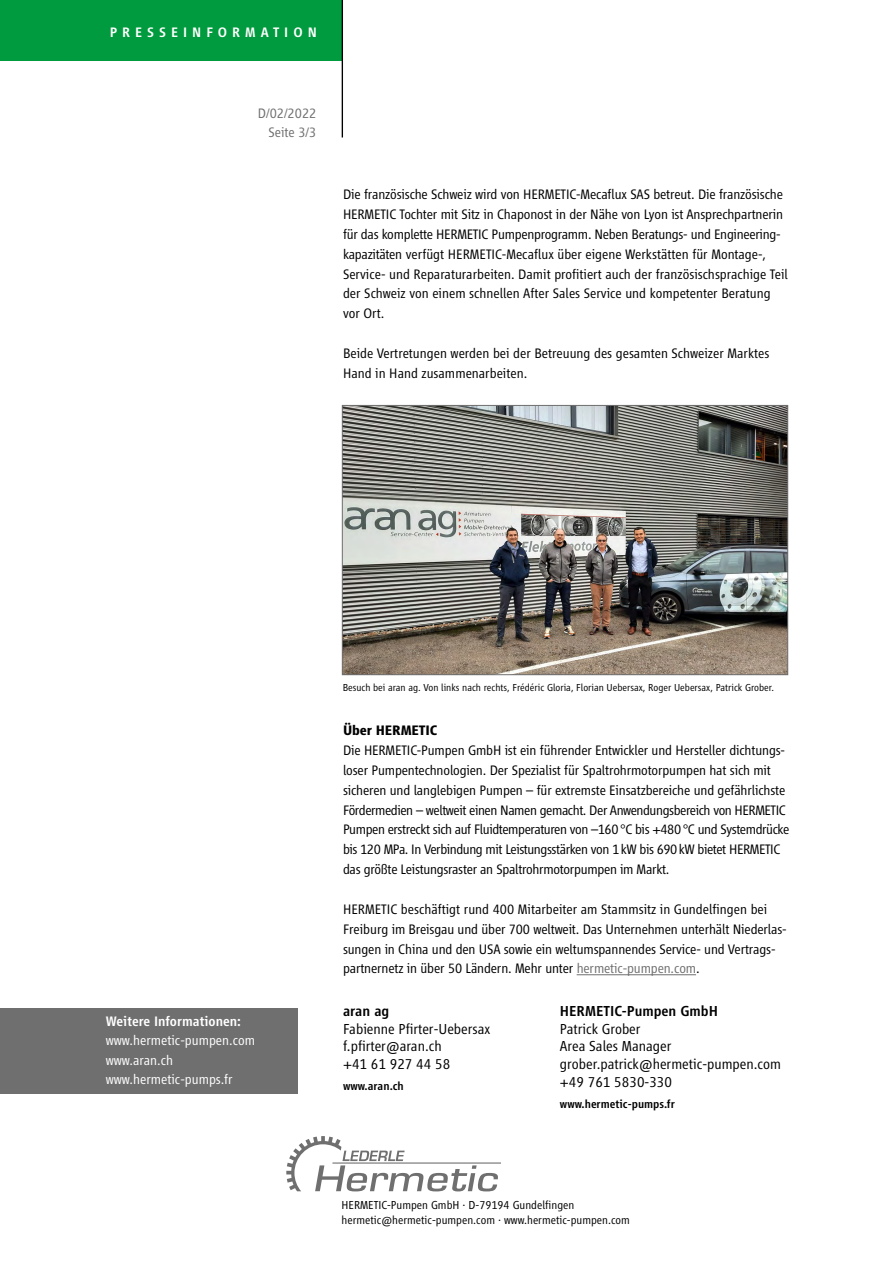
<style>
.page{position:relative;width:893px;height:1263px;background:#fff}
.page>*{position:absolute;margin:0;border:0;box-sizing:border-box;transform-origin:0 0}
.t1{font:300 15px/17.7px "Vialog LT";color:#000}
.t2{font:500 15px "Vialog LT";color:#000}
.t3{font:300 14.25px/19.8px "Vialog LT";letter-spacing:-.01em;color:#000}
.t4{font:300 14.25px/19.5px "Vialog LT";color:#fff}
.t5{font:500 14.25px "Vialog LT";color:#fff}
.t6{font:500 14.25px "Vialog LT";letter-spacing:.35em;color:#fff}
.t7{font:300 14.25px/19.5px "Vialog LT";color:#706f6f;text-align:right}
.t8{font:700 14.25px "Vialog LT";letter-spacing:-.01em;color:#000}
.t9{font:300 12px/15px "Vialog LT";color:#000}
.t10{font:500 12px "Vialog LT";color:#000}
.t11{font:300 10.5px "Vialog LT";color:#000}
.s1{color:#706f6f}
</style>
<div class="page">
<div style="left:0;top:1008px;width:297px;height:86px;background:#706f6f"></div>
<hr style="left:577px;top:974px;width:119px;height:1px;background:#706f6f">
<svg style="left:286px;top:1136px;width:215px;height:55px"></svg>
<div style="left:0;top:0;width:342px;height:60px;background:#009b3e"></div>
<hr style="left:342px;top:0;width:1px;height:137px;background:#000">
<img style="left:344px;top:407px;width:442px;height:266px">
<div style="left:342px;top:405px;width:446px;height:270px;border:1px solid #706f6f"></div>
<p class="t6" style="left:110px;top:25px;width:209px">PRESSEINFORMATION</p>
<p class="t7" style="left:258px;top:103px;width:60px">D/02/2022<br>Seite 3/3</p>
<p class="t3" style="left:343px;top:185px;width:447px">Die französische Schweiz wird von HERMETIC-Mecaflux SAS betreut. Die französische HERMETIC Tochter mit Sitz in Chaponost in der Nähe von Lyon ist Ansprechpartnerin für das komplette HERMETIC Pumpenprogramm. Neben Beratungs- und Engineering&shy;kapazitäten verfügt HERMETIC-Mecaflux über eigene Werkstätten für Montage-, Service- und Reparaturarbeiten. Damit profitiert auch der französischsprachige Teil der Schweiz von einem schnellen After Sales Service und kompetenter Beratung vor Ort.</p>
<p class="t3" style="left:343px;top:343px;width:428px">Beide Vertretungen werden bei der Betreuung des gesamten Schweizer Marktes<br>Hand in Hand zusammenarbeiten.</p>
<p class="t5" style="left:106px;top:1013px;width:137px">Weitere Informationen:</p>
<p class="t4" style="left:106px;top:1031px;width:151px">www.hermetic-pumpen.com www.aran.ch www.hermetic-pumps.fr</p>
<p class="t11" style="left:343px;top:681px;width:433px">Besuch bei aran ag. Von links nach rechts, Frédéric Gloria, Florian Uebersax, Roger Uebersax, Patrick Grober.</p>
<p class="t8" style="left:343px;top:722px;width:96px">Über HERMETIC</p>
<p class="t3" style="left:343px;top:740px;width:448px">Die HERMETIC-Pumpen GmbH ist ein führender Entwickler und Hersteller dichtungs&shy;loser Pumpentechnologien. Der Spezialist für Spaltrohrmotorpumpen hat sich mit sicheren und langlebigen Pumpen – für extremste Einsatzbereiche und gefährlichste Fördermedien – weltweit einen Namen gemacht. Der Anwendungsbereich von HERMETIC Pumpen erstreckt sich auf Fluidtemperaturen von –160°C bis +480°C und Systemdrücke bis 120 MPa. In Verbindung mit Leistungsstärken von 1kW bis 690kW bietet HERMETIC das größte Leistungsraster an Spaltrohrmotorpumpen im Markt.</p>
<p class="t3" style="left:343px;top:899px;width:445px">HERMETIC beschäftigt rund 400 Mitarbeiter am Stammsitz in Gundelfingen bei Freiburg im Breisgau und über 700 weltweit. Das Unternehmen unterhält Niederlas&shy;sungen in China und den USA sowie ein weltumspannendes Service- und Vertrags&shy;partnernetz in über 50 Ländern. Mehr unter <span class="s1">hermetic-pumpen.com</span>.</p>
<p class="t2" style="left:343px;top:1002px;width:48px">aran ag</p>
<p class="t1" style="left:343px;top:1020px;width:149px">Fabienne Pfirter-Uebersax f.pfirter@aran.ch<br>+41 61 927 44 58</p>
<p class="t10" style="left:343px;top:1079px;width:62px">www.aran.ch</p>
<p class="t2" style="left:560px;top:1002px;width:160px">HERMETIC-Pumpen GmbH</p>
<p class="t1" style="left:560px;top:1020px;width:223px">Patrick Grober<br>Area Sales Manager grober.patrick@hermetic-pumpen.com +49 761 5830-330</p>
<p class="t10" style="left:560px;top:1097px;width:116px">www.hermetic-pumps.fr</p>
<p class="t9" style="left:342px;top:1198px;width:290px">HERMETIC-Pumpen GmbH · D-79194 Gundelfingen hermetic@hermetic-pumpen.com · www.hermetic-pumpen.com</p>
</div>
